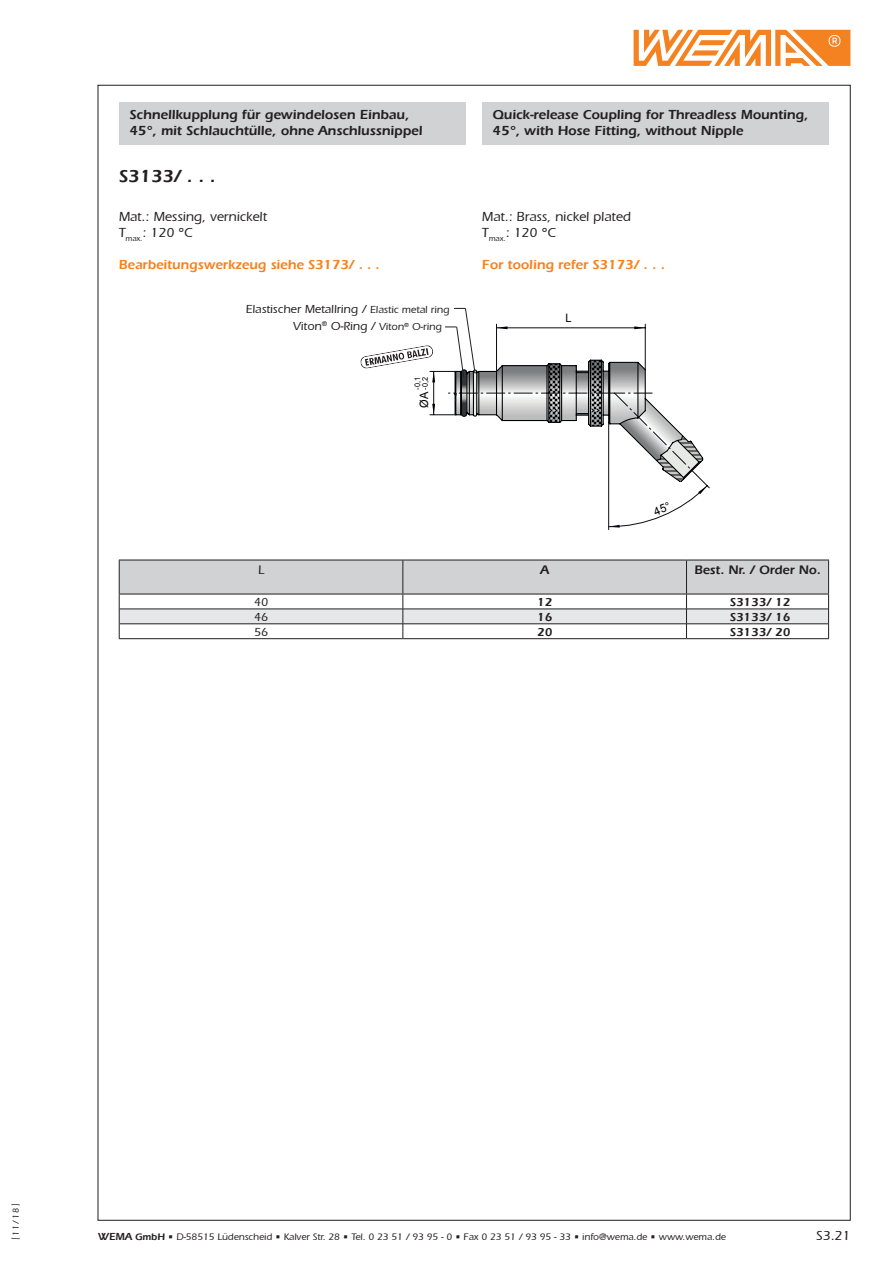
<style>
.page{position:relative;width:893px;height:1263px;background:#fff}
.page>*{position:absolute;margin:0;border:0;box-sizing:border-box;transform-origin:0 0}
.t1{font:600 18px "Itc Eras";color:#231f20}
.t2{font:600 13.5px/16.2px "Itc Eras";color:#231f20}
.t3{font:500 13.5px/16.2px "Itc Eras";color:#231f20}
.t4{font:600 13.5px "Itc Eras";color:#f58220}
.t5{font:600 12.75px "Itc Eras";color:#231f20}
.t6{font:500 12.75px "Itc Eras";color:#231f20}
.t7{font:500 12px "Itc Eras";color:#231f20}
.t8{font:600 12px "Itc Eras";color:#231f20}
.t9{font:11.55px "Arial";color:#000002;scale:.95 1}
.t10{font:500 9.75px "Itc Eras";color:#231f20}
.t11{font:500 9px "Itc Eras";color:#231f20;scale:.95 1}
.t12{font:7.8px/7.8px "Arial";color:#000002;scale:.95 1}
.s1{font-size:10.5px}
.s2{font-weight:600;font-size:10.5px}
.s3{font-weight:600}
</style>
<div class="page">
<svg style="left:634px;top:30px;width:216px;height:36px"></svg>
<div style="left:119px;top:102px;width:346px;height:43px;background:#d1d2d4"></div>
<div style="left:482px;top:102px;width:347px;height:43px;background:#d1d2d4"></div>
<hr style="left:608px;top:423px;width:1px;height:107px;background:#0a0c15">
<svg style="left:119px;top:560px;width:710px;height:78px"></svg>
<hr style="left:119px;top:638px;width:284px;height:1px;background:#231f20">
<hr style="left:403px;top:638px;width:283px;height:1px;background:#231f20">
<hr style="left:686px;top:638px;width:143px;height:1px;background:#231f20">
<svg style="left:360px;top:308px;width:350px;height:220px"></svg>
<p class="t2" style="left:129px;top:106px;width:294px">Schnellkupplung für gewindelosen Einbau,<br>45°, mit Schlauchtülle, ohne Anschlussnippel</p>
<p class="t2" style="left:493px;top:106px;width:317px">Quick-release Coupling for Threadless Mounting,<br>45°, with Hose Fitting, without Nipple</p>
<h1 class="t1" style="left:119px;top:165px;width:98px">S3133/ . . .</h1>
<p class="t3" style="left:119px;top:208px;width:150px">Mat.: Messing, vernickelt<br>T<sub>max.</sub>: 120 °C</p>
<p class="t4" style="left:119px;top:257px;width:262px">Bearbeitungswerkzeug siehe S3173/ . . .</p>
<p class="t3" style="left:482px;top:208px;width:151px">Mat.: Brass, nickel plated<br>T<sub>max.</sub>: 120 °C</p>
<p class="t4" style="left:482px;top:257px;width:184px">For tooling refer S3173/ . . .</p>
<p class="t7" style="left:246px;top:302px;width:205px">Elastischer Metallring / <span class="s1">Elastic metal ring</span></p>
<p class="t7" style="left:293px;top:319px;width:150px">Viton<sup>®</sup> O-Ring / <span class="s1">Viton</span><sup>®</sup> <span class="s1">O-ring</span></p>
<p class="t12" style="left:413px;top:389px;width:15px;rotate:-90deg">-0,1 -0,2</p>
<p class="t9" style="left:417px;top:408px;width:18px;rotate:-90deg">ØA</p>
<p class="t9" style="left:565px;top:311px;width:8px">L</p>
<p class="t6" style="left:258px;top:562px;width:8px">L</p>
<p class="t5" style="left:540px;top:562px;width:10px">A</p>
<p class="t5" style="left:694px;top:562px;width:128px">Best. Nr. / Order No.</p>
<p class="t7" style="left:254px;top:595px;width:16px">40</p>
<p class="t8" style="left:537px;top:595px;width:17px">12</p>
<p class="t8" style="left:730px;top:595px;width:62px">S3133/ 12</p>
<p class="t7" style="left:254px;top:610px;width:16px">46</p>
<p class="t8" style="left:537px;top:610px;width:17px">16</p>
<p class="t8" style="left:730px;top:610px;width:62px">S3133/ 16</p>
<p class="t7" style="left:254px;top:625px;width:16px">56</p>
<p class="t8" style="left:537px;top:624px;width:17px">20</p>
<p class="t8" style="left:730px;top:624px;width:62px">S3133/ 20</p>
<p class="t11" style="left:11px;top:1240px;width:40px;rotate:-90deg">[11/18]</p>
<p class="t10" style="left:98px;top:1231px;width:630px"><span class="s2">WEMA</span> <span class="s3">GmbH</span> • D-58515 Lüdenscheid • Kalver Str. 28 • Tel. 0 23 51 / 93 95 - 0 • Fax 0 23 51 / 93 95 - 33 • info@wema.de • www.wema.de</p>
<p class="t3" style="left:816px;top:1227px;width:36px">S3.21</p>
</div>
